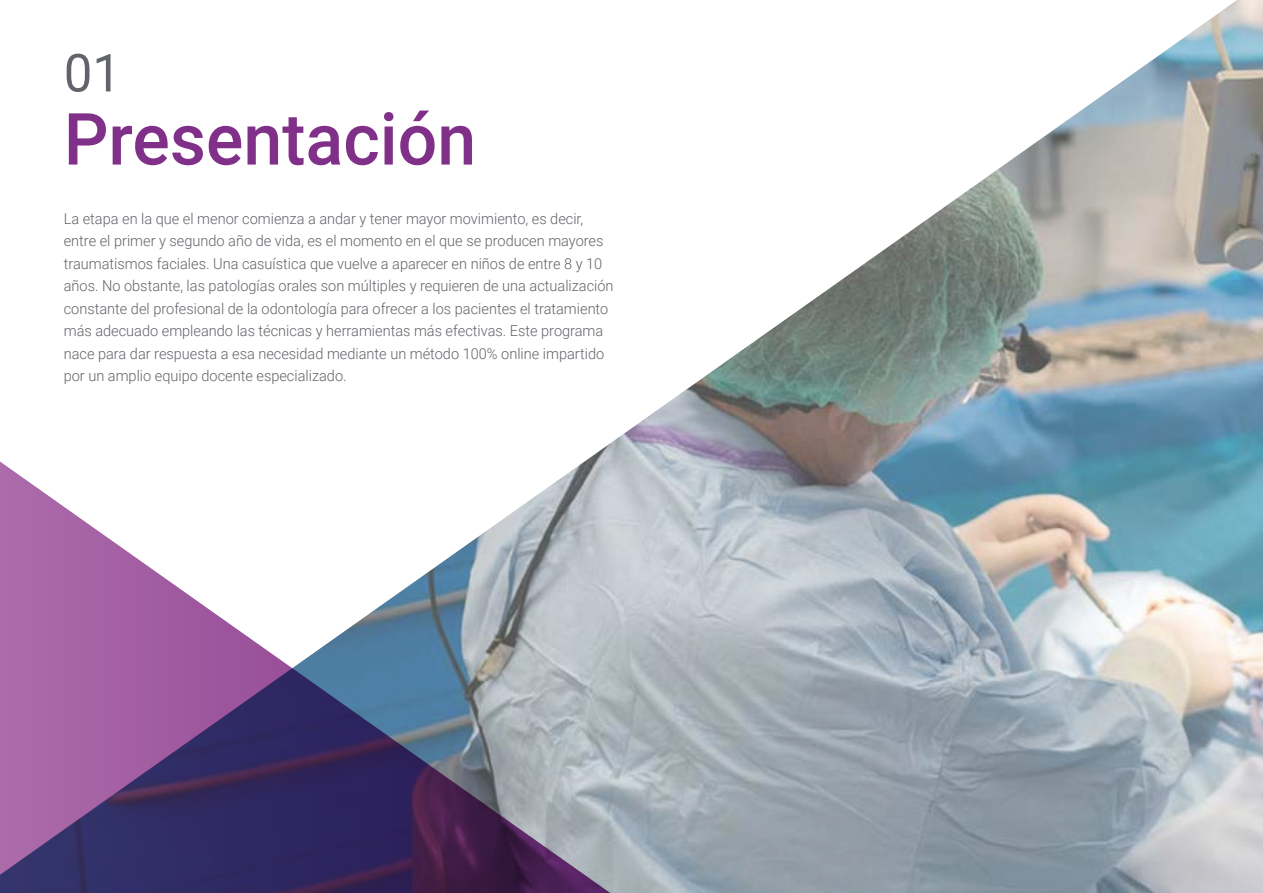
<style>
.page{position:relative;width:1263px;height:893px;background:#fff}
.page>*{position:absolute;margin:0;border:0;box-sizing:border-box;transform-origin:0 0}
.t1{font:500 72px "Roboto";color:#813089}
.t2{font:52.5px "Roboto";color:#61646a}
.t3{font:300 15px/22.5px "Roboto";color:#61646a}
</style>
<div class="page">
<img style="left:606px;top:0;width:657px;height:893px">
<svg style="left:0;top:446px;width:640px;height:447px"></svg>
<h2 class="t2" style="left:64px;top:36px;width:59px">01</h2>
<h1 class="t1" style="left:64px;top:89px;width:414px">Presentación</h1>
<p class="t3" style="left:64px;top:207px;width:551px">La etapa en la que el menor comienza a andar y tener mayor movimiento, es decir, entre el primer y segundo año de vida, es el momento en el que se producen mayores traumatismos faciales. Una casuística que vuelve a aparecer en niños de entre 8 y 10 años. No obstante, las patologías orales son múltiples y requieren de una actualización constante del profesional de la odontología para ofrecer a los pacientes el tratamiento más adecuado empleando las técnicas y herramientas más efectivas. Este programa nace para dar respuesta a esa necesidad mediante un método 100% online impartido por un amplio equipo docente especializado.</p>
</div>
